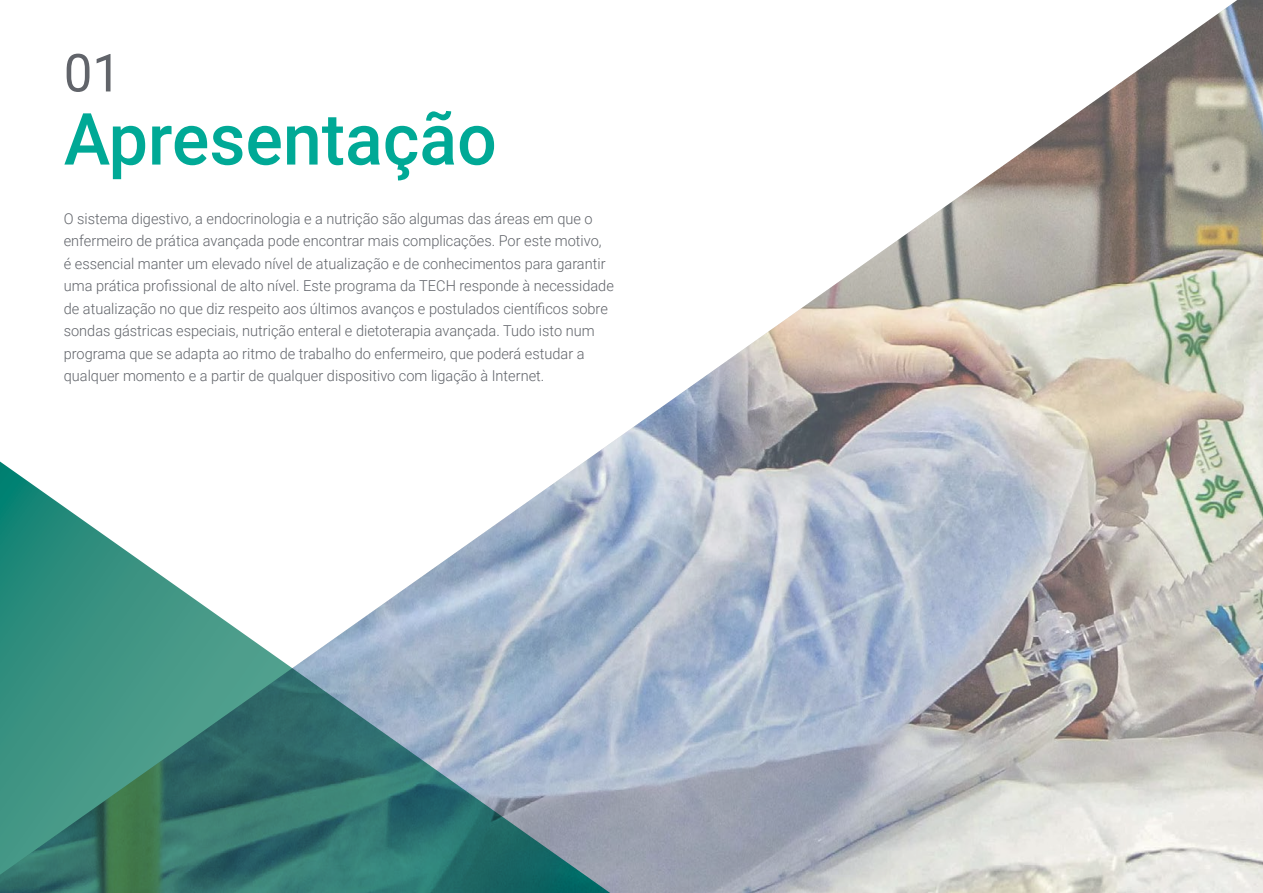
<style>
.page{position:relative;width:1263px;height:893px;background:#fff}
.page>*{position:absolute;margin:0;border:0;box-sizing:border-box;transform-origin:0 0}
.t1{font:500 72px "Roboto";color:#00a996}
.t2{font:52.5px "Roboto";color:#61646a}
.t3{font:300 15px/22.5px "Roboto";color:#61646a}
</style>
<div class="page">
<img style="left:607px;top:0;width:656px;height:893px">
<svg style="left:0;top:446px;width:640px;height:447px"></svg>
<h2 class="t2" style="left:64px;top:36px;width:59px">01</h2>
<h1 class="t1" style="left:64px;top:89px;width:435px">Apresentação</h1>
<p class="t3" style="left:64px;top:207px;width:552px">O sistema digestivo, a endocrinologia e a nutrição são algumas das áreas em que o enfermeiro de prática avançada pode encontrar mais complicações. Por este motivo,<br>é essencial manter um elevado nível de atualização e de conhecimentos para garantir uma prática profissional de alto nível. Este programa da TECH responde à necessidade de atualização no que diz respeito aos últimos avanços e postulados científicos sobre sondas gástricas especiais, nutrição enteral e dietoterapia avançada. Tudo isto num programa que se adapta ao ritmo de trabalho do enfermeiro, que poderá estudar a qualquer momento e a partir de qualquer dispositivo com ligação à Internet.</p>
</div>
